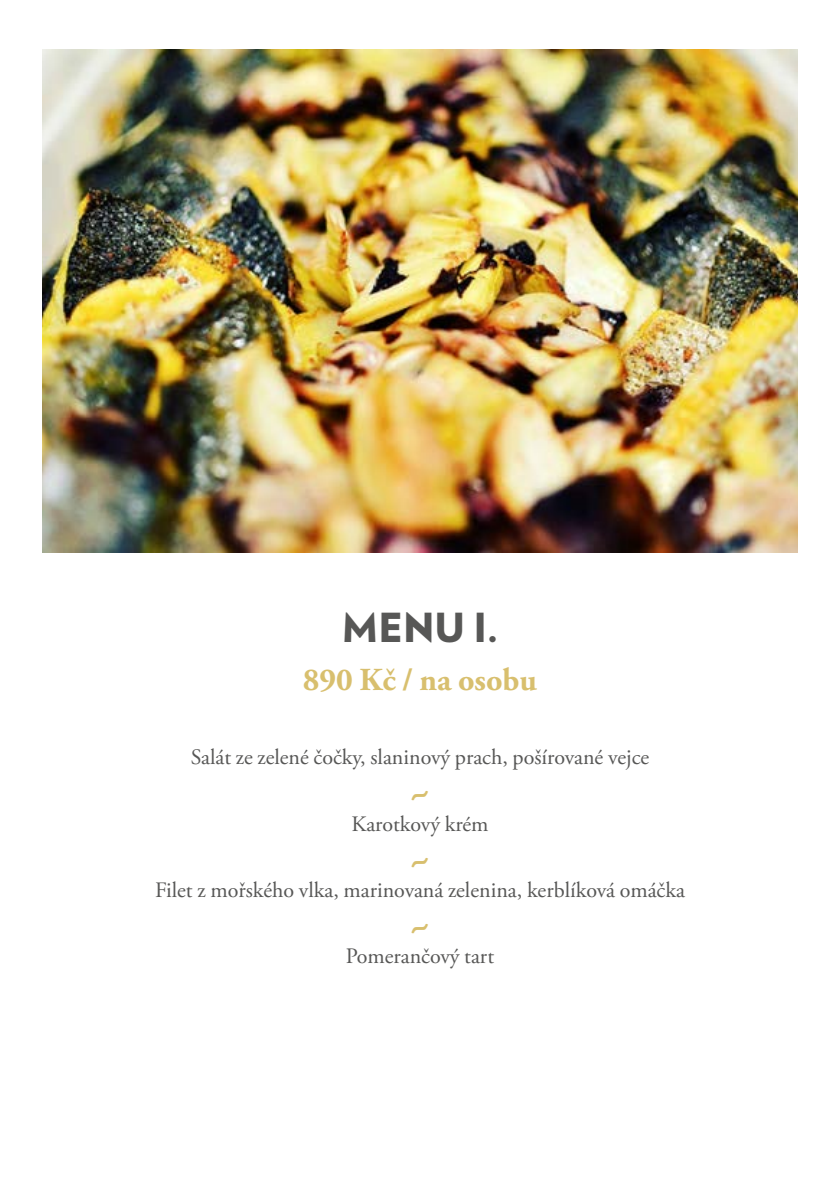
<style>
.page{position:relative;width:840px;height:1191px;background:#fff}
.page>*{position:absolute;margin:0;border:0;box-sizing:border-box;transform-origin:0 0}
.t1{font:900 40px "Verlag";color:#575756}
.t2{font:700 40px "Adobe Garamond Pro";color:#d8bf6e}
.t3{font:700 32px "Adobe Garamond Pro";color:#d8bf6e}
.t4{font:22px "Adobe Garamond Pro";color:#575756}
</style>
<div class="page">
<img style="left:43px;top:49px;width:754px;height:503px">
<h1 class="t1" style="left:342px;top:594px;width:157px">MENU I.</h1>
<h2 class="t3" style="left:303px;top:661px;width:235px">890 Kč / na osobu</h2>
<p class="t4" style="left:191px;top:744px;width:459px">Salát ze zelené čočky, slaninový prach, pošírované vejce</p>
<h1 class="t2" style="left:409px;top:768px;width:22px">~</h1>
<p class="t4" style="left:351px;top:810px;width:138px">Karotkový krém</p>
<h1 class="t2" style="left:409px;top:834px;width:22px">~</h1>
<p class="t4" style="left:155px;top:876px;width:531px">Filet z mořského vlka, marinovaná zelenina, kerblíková omáčka</p>
<h1 class="t2" style="left:409px;top:901px;width:22px">~</h1>
<p class="t4" style="left:345px;top:943px;width:150px">Pomerančový tart</p>
</div>
